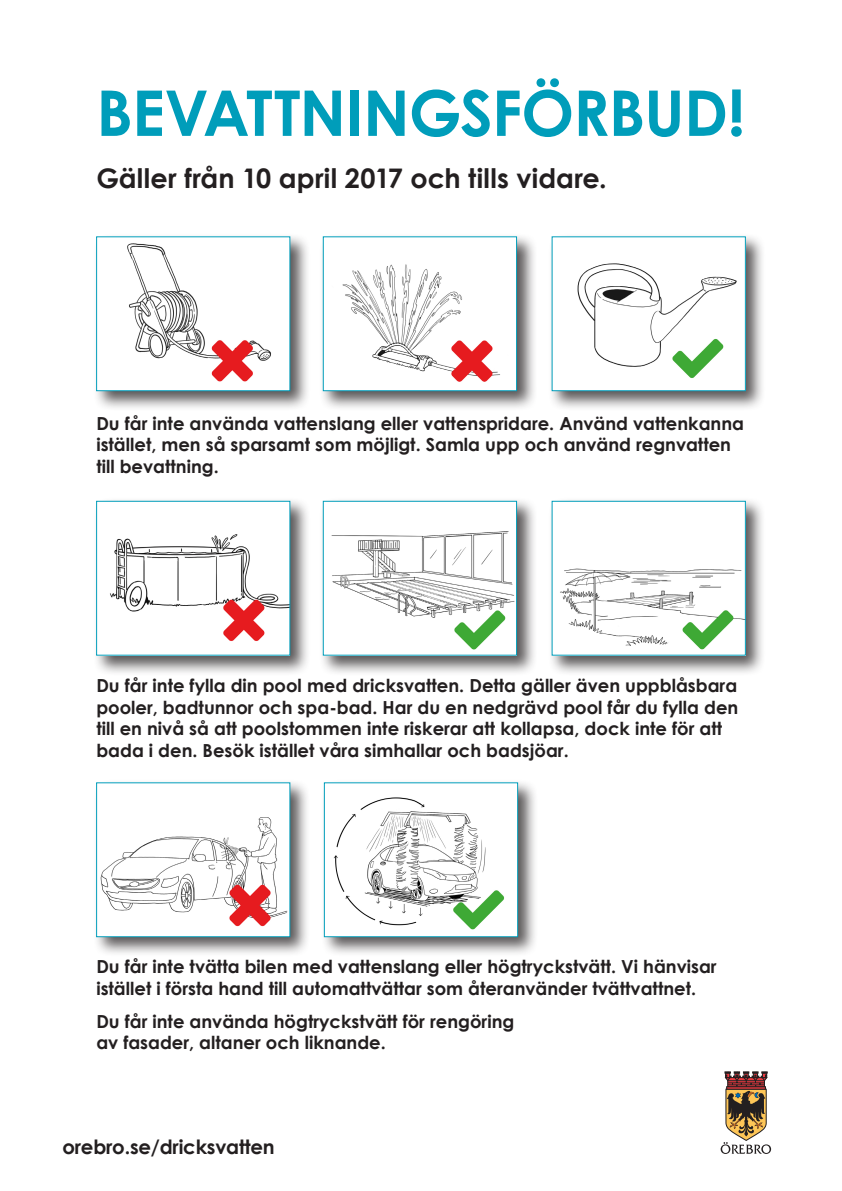
<style>
.page{position:relative;width:842px;height:1191px;background:#fff}
.page>*{position:absolute;margin:0;border:0;box-sizing:border-box;transform-origin:0 0}
.Rubrik_anslag{font:700 63px "Century Gothic";letter-spacing:-.015em;color:#009dba}
.Rubrik_anslag-2{font:700 27px "Century Gothic";letter-spacing:.005em;color:#231f20}
.t1{font:700 19.7px "Century Gothic";letter-spacing:-.01em;color:#231f20}
.t2{font:700 18px/21.6px "Century Gothic";color:#231f20}
</style>
<div class="page">
<div style="left:93px;top:779px;width:217px;height:178px;background:#231f20;opacity:.75"></div>
<img style="left:98px;top:784px;width:190px;height:151px">
<div style="left:96px;top:782px;width:194px;height:155px;border:1px solid #009dba"></div>
<div style="left:321px;top:779px;width:217px;height:178px;background:#231f20;opacity:.75"></div>
<img style="left:326px;top:784px;width:190px;height:151px">
<div style="left:324px;top:782px;width:194px;height:155px;border:1px solid #009dba"></div>
<div style="left:319px;top:233px;width:218px;height:178px;background:#231f20;opacity:.75"></div>
<img style="left:325px;top:238px;width:190px;height:151px">
<div style="left:323px;top:236px;width:194px;height:155px;border:1px solid #009dba"></div>
<div style="left:548px;top:233px;width:218px;height:178px;background:#231f20;opacity:.75"></div>
<img style="left:554px;top:238px;width:190px;height:151px">
<div style="left:552px;top:236px;width:194px;height:155px;border:1px solid #009dba"></div>
<div style="left:93px;top:233px;width:218px;height:178px;background:#231f20;opacity:.75"></div>
<img style="left:98px;top:238px;width:190px;height:151px">
<div style="left:96px;top:236px;width:194px;height:155px;border:1px solid #009dba"></div>
<div style="left:93px;top:497px;width:218px;height:179px;background:#231f20;opacity:.75"></div>
<img style="left:98px;top:503px;width:190px;height:150px">
<div style="left:96px;top:501px;width:194px;height:154px;border:1px solid #009dba"></div>
<div style="left:548px;top:497px;width:218px;height:179px;background:#231f20;opacity:.75"></div>
<img style="left:554px;top:503px;width:190px;height:150px">
<div style="left:552px;top:501px;width:194px;height:154px;border:1px solid #009dba"></div>
<div style="left:319px;top:497px;width:218px;height:179px;background:#231f20;opacity:.75"></div>
<img style="left:325px;top:503px;width:190px;height:150px">
<div style="left:323px;top:501px;width:194px;height:154px;border:1px solid #009dba"></div>
<svg style="left:721px;top:1071px;width:50px;height:83px"></svg>
<p class="Rubrik_anslag" style="left:96px;top:65px;width:650px">BEVATTNINGSFÖRBUD!</p>
<p class="Rubrik_anslag-2" style="left:96px;top:158px;width:512px">Gäller från 10 april 2017 och tills vidare.</p>
<p class="t2" style="left:96px;top:411px;width:649px">Du får inte använda vattenslang eller vattenspridare. Använd vattenkanna istället, men så sparsamt som möjligt. Samla upp och använd regnvatten till bevattning.</p>
<p class="t2" style="left:96px;top:674px;width:643px">Du får inte fylla din pool med dricksvatten. Detta gäller även uppblåsbara pooler, badtunnor och spa-bad. Har du en nedgrävd pool får du fylla den till en nivå så att poolstommen inte riskerar att kollapsa, dock inte för att bada i den. Besök istället våra simhallar och badsjöar.</p>
<p class="t2" style="left:96px;top:955px;width:622px">Du får inte tvätta bilen med vattenslang eller högtryckstvätt. Vi hänvisar istället i första hand till automattvättar som återanvänder tvättvattnet.</p>
<p class="t2" style="left:96px;top:1009px;width:419px">Du får inte använda högtryckstvätt för rengöring av fasader, altaner och liknande.</p>
<p class="t1" style="left:62px;top:1131px;width:214px">orebro.se/dricksvatten</p>
</div>
